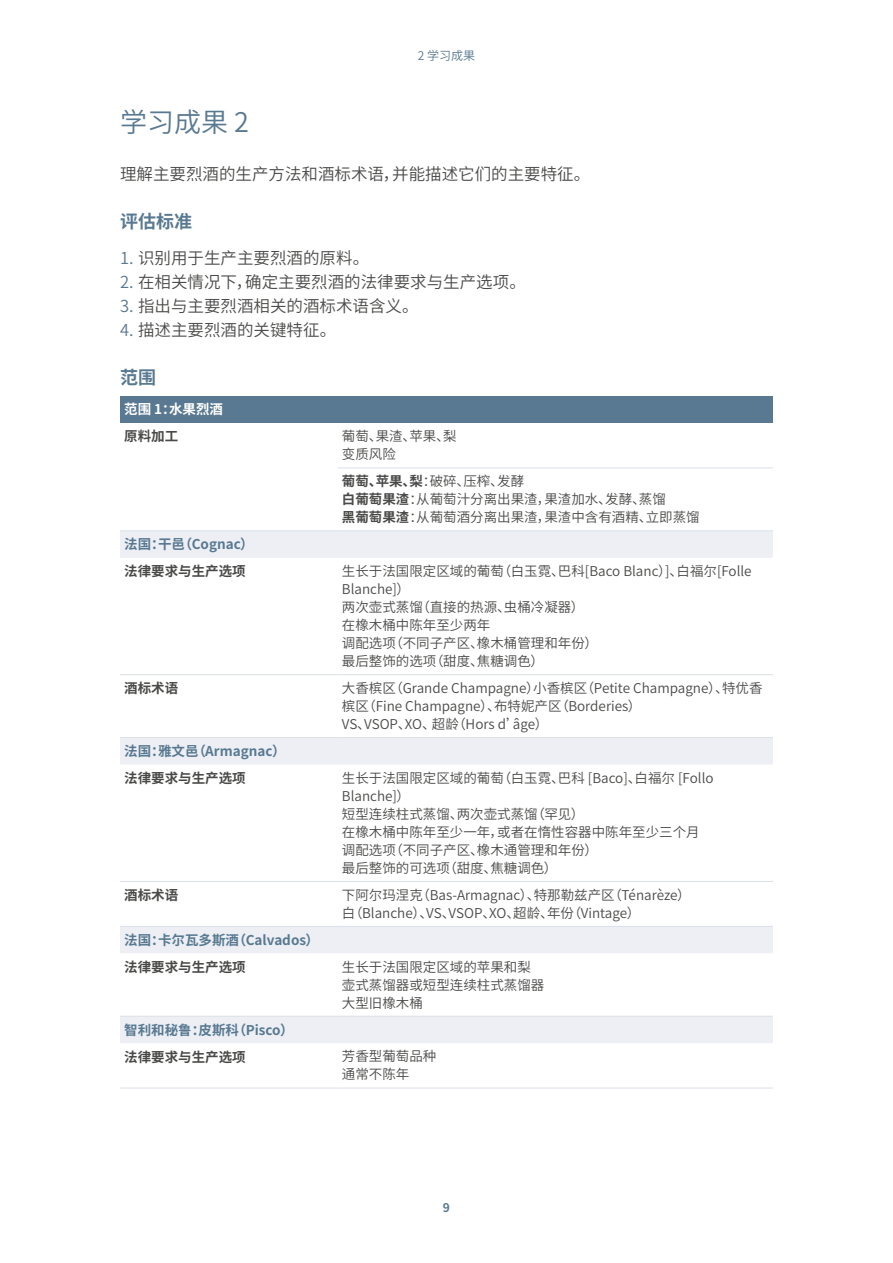
<style>
.page{position:relative;width:893px;height:1263px;background:#fff}
.page>*{position:absolute;margin:0;border:0;box-sizing:border-box;transform-origin:0 0}
.t1{font:27px "Source Han Sans CN";color:#587991}
.t2{font:700 18px "Source Han Sans CN";color:#587991}
.t3{font:16.5px "Source Han Sans CN";color:#4a4a49}
.t4{font:13.5px/18px "Source Han Sans CN";color:#4a4a49}
.t5{font:700 13.5px "Source Han Sans CN";color:#587991}
.t6{font:700 13.5px "Source Han Sans CN";color:#4a4a49}
.t7{font:700 13.5px "Source Han Sans CN";color:#fff}
.t8{font:12px "Source Han Sans CN";color:#587991}
.t9{font:700 12px "Source Han Sans CN";color:#587991}
.s1{color:#587991}
.s2{font-weight:700}
</style>
<div class="page">
<div style="left:120px;top:396px;width:653px;height:27px;background:#587991"></div>
<svg style="left:120px;top:531px;width:653px;height:512px"></svg>
<hr style="left:120px;top:674px;width:218px;height:1px;background:#dae0e8">
<hr style="left:120px;top:881px;width:218px;height:1px;background:#dae0e8">
<hr style="left:338px;top:881px;width:435px;height:1px;background:#dae0e8">
<hr style="left:338px;top:467px;width:435px;height:1px;background:#dae0e8">
<hr style="left:120px;top:530px;width:218px;height:1px;background:#dae0e8">
<hr style="left:338px;top:530px;width:435px;height:1px;background:#dae0e8">
<hr style="left:120px;top:737px;width:218px;height:1px;background:#dae0e8">
<hr style="left:338px;top:737px;width:435px;height:1px;background:#dae0e8">
<hr style="left:120px;top:926px;width:218px;height:1px;background:#dae0e8">
<hr style="left:338px;top:926px;width:435px;height:1px;background:#dae0e8">
<hr style="left:120px;top:1016px;width:218px;height:1px;background:#dae0e8">
<hr style="left:338px;top:1016px;width:435px;height:1px;background:#dae0e8">
<hr style="left:120px;top:1088px;width:218px;height:1px;background:#dae0e8">
<hr style="left:338px;top:1088px;width:435px;height:1px;background:#dae0e8">
<hr style="left:338px;top:674px;width:435px;height:1px;background:#dae0e8">
<p class="t8" style="left:418px;top:49px;width:59px">2 学习成果</p>
<h1 class="t1" style="left:120px;top:107px;width:130px">学习成果 2</h1>
<p class="t3" style="left:120px;top:165px;width:472px">理解主要烈酒的生产方法和酒标术语，并能描述它们的主要特征。</p>
<h2 class="t2" style="left:120px;top:211px;width:73px">评估标准</h2>
<p class="t3" style="left:120px;top:249px;width:251px"><span class="s1">1.</span> 识别用于生产主要烈酒的原料。</p>
<p class="t3" style="left:120px;top:273px;width:407px"><span class="s1">2.</span> 在相关情况下，确定主要烈酒的法律要求与生产选项。</p>
<p class="t3" style="left:120px;top:297px;width:300px"><span class="s1">3.</span> 指出与主要烈酒相关的酒标术语含义。</p>
<p class="t3" style="left:120px;top:321px;width:218px"><span class="s1">4.</span> 描述主要烈酒的关键特征。</p>
<h2 class="t2" style="left:120px;top:367px;width:37px">范围</h2>
<p class="t7" style="left:124px;top:402px;width:100px">范围 1：水果烈酒</p>
<p class="t6" style="left:124px;top:429px;width:55px">原料加工</p>
<p class="t4" style="left:342px;top:428px;width:116px">葡萄、果渣、苹果、梨变质风险</p>
<p class="t4" style="left:342px;top:473px;width:359px"><span class="s2">葡萄、苹果、梨</span>：破碎、压榨、发酵<br><span class="s2">白葡萄果渣</span>：从葡萄汁分离出果渣，果渣加水、发酵、蒸馏<br><span class="s2">黑葡萄果渣</span>：从葡萄酒分离出果渣，果渣中含有酒精、立即蒸馏</p>
<p class="t5" style="left:124px;top:537px;width:131px">法国：干邑（Cognac）</p>
<p class="t6" style="left:124px;top:564px;width:123px">法律要求与生产选项</p>
<p class="t4" style="left:342px;top:562px;width:411px">生长于法国限定区域的葡萄（白玉霓、巴科[Baco Blanc）]、白福尔[Folle<br>Blanche]）<br>两次壶式蒸馏（直接的热源、虫桶冷凝器）<br>在橡木桶中陈年至少两年<br>调配选项（不同子产区、橡木桶管理和年份）<br>最后整饰的选项（甜度、焦糖调色）</p>
<p class="t6" style="left:124px;top:680px;width:55px">酒标术语</p>
<p class="t4" style="left:342px;top:679px;width:422px">大香槟区（Grande Champagne）小香槟区（Petite Champagne）、特优香槟区（Fine Champagne）、布特妮产区（Borderies）<br>VS、VSOP、XO、超龄（Hors d’âge）</p>
<p class="t5" style="left:124px;top:743px;width:163px">法国：雅文邑（Armagnac）</p>
<p class="t6" style="left:124px;top:770px;width:123px">法律要求与生产选项</p>
<p class="t4" style="left:342px;top:769px;width:373px">生长于法国限定区域的葡萄（白玉霓、巴科 [Baco]、白福尔 [Follo<br>Blanche]）<br>短型连续柱式蒸馏、两次壶式蒸馏（罕见）<br>在橡木桶中陈年至少一年，或者在惰性容器中陈年至少三个月调配选项（不同子产区、橡木通管理和年份）<br>最后整饰的可选项（甜度、焦糖调色）</p>
<p class="t6" style="left:124px;top:887px;width:55px">酒标术语</p>
<p class="t4" style="left:342px;top:886px;width:350px">下阿尔玛涅克（Bas-Armagnac）、特那勒兹产区（Ténarèze）白（Blanche）、VS、VSOP、XO、超龄、年份（Vintage）</p>
<p class="t5" style="left:124px;top:932px;width:196px">法国：卡尔瓦多斯酒（Calvados）</p>
<p class="t6" style="left:124px;top:959px;width:123px">法律要求与生产选项</p>
<p class="t4" style="left:342px;top:958px;width:204px">生长于法国限定区域的苹果和梨壶式蒸馏器或短型连续柱式蒸馏器大型旧橡木桶</p>
<p class="t5" style="left:124px;top:1022px;width:171px">智利和秘鲁：皮斯科（Pisco）</p>
<p class="t6" style="left:124px;top:1049px;width:123px">法律要求与生产选项</p>
<p class="t4" style="left:342px;top:1048px;width:96px">芳香型葡萄品种通常不陈年</p>
<p class="t9" style="left:443px;top:1201px;width:9px">9</p>
</div>
